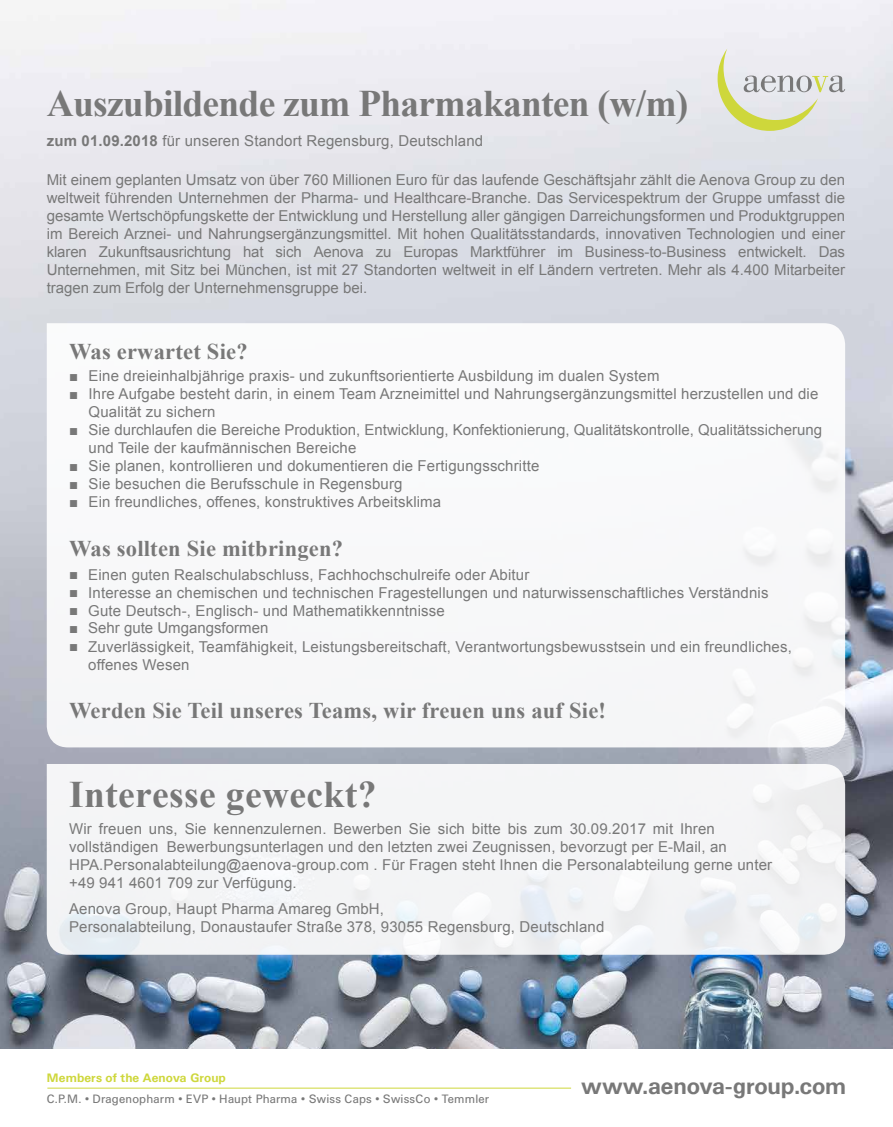
<style>
.page{position:relative;width:893px;height:1127px;background:#fff}
.page>*{position:absolute;margin:0;border:0;box-sizing:border-box;transform-origin:0 0}
.t1{font:700 37.5px "Times New Roman";letter-spacing:-.02em;color:#787878}
.t2{font:700 37.5px "Times New Roman";letter-spacing:.01em;color:#787878}
.t3{font:700 22.5px "Times New Roman";letter-spacing:.01em;color:#787878}
.t4{font:700 22.5px "Univers BQ";letter-spacing:-.005em;color:#787878}
.t5{font:15px/18px "Arial";letter-spacing:.01em;color:#787878}
.t6{font:12px/21px "Univers BQ";letter-spacing:.01em;color:#787878}
.s1{font-weight:700}
.s2{font-weight:700;color:#ced73b}
.s3{color:#7c7c7b}
</style>
<div class="page">
<img style="left:0;top:0;width:893px;height:1049px">
<svg style="left:47px;top:1087px;width:525px;height:2px"></svg>
<hr style="left:47px;top:1088px;width:524px;height:1px;background:#ced73b">
<svg style="left:718px;top:49px;width:127px;height:82px;background:#dee0d0"></svg>
<svg style="left:47px;top:323px;width:798px;height:424px"></svg>
<svg style="left:47px;top:764px;width:798px;height:191px;fill:#f4f4f6"></svg>
<h1 class="t1" style="left:47px;top:78px;width:643px">Auszubildende zum Pharmakanten (w/m)</h1>
<p class="t5" style="left:47px;top:132px;width:438px"><span class="s1">zum 01.09.2018</span> für unseren Standort Regensburg, Deutschland</p>
<p class="t5" style="left:47px;top:171px;width:800px;text-align:justify">Mit einem geplanten Umsatz von über 760 Millionen Euro für das laufende Geschäftsjahr zählt die Aenova Group zu den weltweit führenden Unternehmen der Pharma- und Healthcare-Branche. Das Servicespektrum der Gruppe umfasst die gesamte Wertschöpfungskette der Entwicklung und Herstellung aller gängigen Darreichungsformen und Produktgruppen im Bereich Arznei- und Nahrungsergänzungsmittel. Mit hohen Qualitätsstandards, innovativen Technologien und einer klaren Zukunftsausrichtung hat sich Aenova zu Europas Marktführer im Business-to-Business entwickelt. Das Unternehmen, mit Sitz bei München, ist mit 27 Standorten weltweit in elf Ländern vertreten. Mehr als 4.400 Mitarbeiter tragen zum Erfolg der Unternehmensgruppe bei.</p>
<h2 class="t3" style="left:69px;top:335px;width:180px">Was erwartet Sie?</h2>
<p class="t5" style="left:69px;top:367px;width:592px">■ Eine dreieinhalbjährige praxis- und zukunftsorientierte Ausbildung im dualen System</p>
<p class="t5" style="left:89px;top:385px;width:731px;text-indent:-19px">■ Ihre Aufgabe besteht darin, in einem Team Arzneimittel und Nahrungsergänzungsmittel herzustellen und die<br>Qualität zu sichern</p>
<p class="t5" style="left:89px;top:421px;width:735px;text-indent:-20px">■ Sie durchlaufen die Bereiche Produktion, Entwicklung, Konfektionierung, Qualitätskontrolle, Qualitätssicherung und Teile der kaufmännischen Bereiche</p>
<p class="t5" style="left:69px;top:457px;width:472px">■ Sie planen, kontrollieren und dokumentieren die Fertigungsschritte</p>
<p class="t5" style="left:69px;top:475px;width:335px">■ Sie besuchen die Berufsschule in Regensburg</p>
<p class="t5" style="left:69px;top:493px;width:374px">■ Ein freundliches, offenes, konstruktives Arbeitsklima</p>
<h2 class="t3" style="left:69px;top:533px;width:276px">Was sollten Sie mitbringen?</h2>
<p class="t5" style="left:69px;top:566px;width:462px">■ Einen guten Realschulabschluss, Fachhochschulreife oder Abitur</p>
<p class="t5" style="left:69px;top:584px;width:701px">■ Interesse an chemischen und technischen Fragestellungen und naturwissenschaftliches Verständnis</p>
<p class="t5" style="left:69px;top:602px;width:377px">■ Gute Deutsch-, Englisch- und Mathematikkenntnisse</p>
<p class="t5" style="left:69px;top:619px;width:201px">■ Sehr gute Umgangsformen</p>
<p class="t5" style="left:88px;top:638px;width:705px;text-indent:-19px">■ Zuverlässigkeit, Teamfähigkeit, Leistungsbereitschaft, Verantwortungsbewusstsein und ein freundliches, offenes Wesen</p>
<h2 class="t3" style="left:69px;top:695px;width:538px">Werden Sie Teil unseres Teams, wir freuen uns auf Sie!</h2>
<h1 class="t2" style="left:69px;top:769px;width:309px">Interesse geweckt?</h1>
<p class="t5" style="left:69px;top:820px;width:705px">Wir freuen uns, Sie kennenzulernen. Bewerben Sie sich bitte bis zum 30.09.2017 mit Ihren vollständigen Bewerbungsunterlagen und den letzten zwei Zeugnissen, bevorzugt per E-Mail, an HPA.Personalabteilung@aenova-group.com . Für Fragen steht Ihnen die Personalabteilung gerne unter +49 941 4601 709 zur Verfügung.</p>
<p class="t5" style="left:69px;top:900px;width:537px">Aenova Group, Haupt Pharma Amareg GmbH,<br>Personalabteilung, Donaustaufer Straße 378, 93055 Regensburg, Deutschland</p>
<p class="t6" style="left:47px;top:1067px;width:444px"><span class="s2">Members of the Aenova Group<br></span>C.P.M. • Dragenopharm • EVP • Haupt Pharma • Swiss Caps • SwissCo <span class="s3">•</span> Temmler</p>
<h2 class="t4" style="left:581px;top:1073px;width:266px">www.aenova-group.com</h2>
</div>
